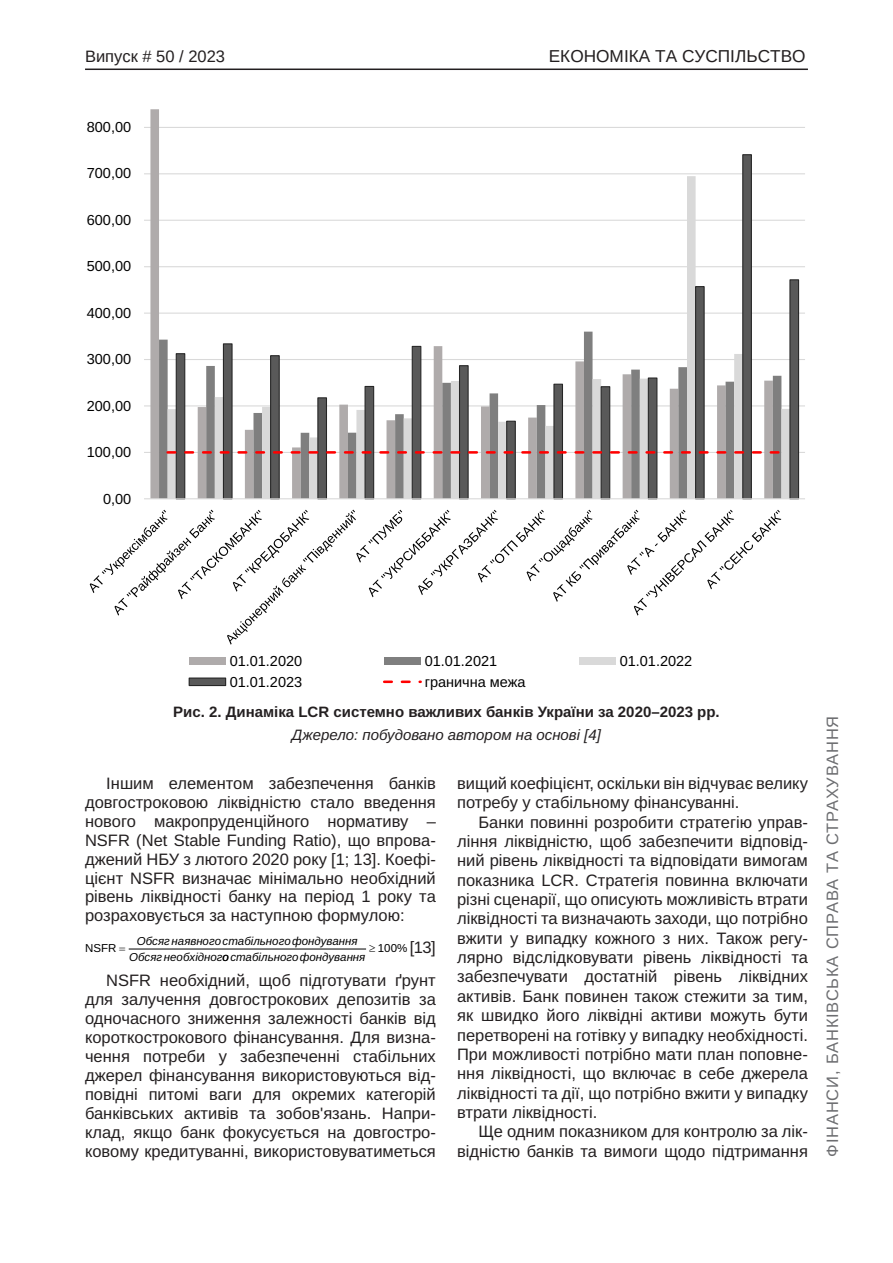
<style>
.page{position:relative;width:893px;height:1263px;background:#fff}
.page>*{position:absolute;margin:0;border:0;box-sizing:border-box;transform-origin:0 0}
.t1{font:17.25px "Arimo";color:#231f20}
.Текст_основной_G{font:16.5px/19.4px "Arimo";color:#231f20;text-align:justify}
.t2{font:16.5px "Arimo";letter-spacing:.05em;color:#6c6d70}
.t3{font:16.5px "Arimo";color:#231f20}
.Рисунок_N{font:700 15px "Arimo";color:#231f20}
.Джерело{font:italic 15px "Arimo";color:#231f20}
.t4{font:14.55px "Arimo Roman";color:#000}
.t5{font:italic 11.55px/16.4px "Arimo";color:#000;text-align:center}
.t6{font:11.55px "Arimo";letter-spacing:-.005em;color:#000}
</style>
<div class="page">
<hr style="left:85px;top:69px;width:723px;height:1px;background:#231f20">
<hr style="left:129px;top:949px;width:237px;height:1px;background:#000">
<hr style="left:144px;top:452px;width:661px;height:1px;background:#d9d9d9">
<hr style="left:144px;top:405px;width:661px;height:1px;background:#d9d9d9">
<hr style="left:144px;top:359px;width:661px;height:1px;background:#d9d9d9">
<hr style="left:144px;top:313px;width:661px;height:1px;background:#d9d9d9">
<hr style="left:144px;top:266px;width:661px;height:1px;background:#d9d9d9">
<hr style="left:144px;top:220px;width:661px;height:1px;background:#d9d9d9">
<hr style="left:144px;top:173px;width:661px;height:1px;background:#d9d9d9">
<hr style="left:144px;top:127px;width:661px;height:1px;background:#d9d9d9">
<svg style="left:150px;top:109px;width:25px;height:389px"></svg>
<svg style="left:175px;top:154px;width:625px;height:346px"></svg>
<hr style="left:144px;top:498px;width:661px;height:1px;background:#d9d9d9">
<svg style="left:168px;top:451px;width:613px;height:3px;background:#cf5c5c"></svg>
<svg style="left:90px;top:510px;width:691px;height:135px"></svg>
<div style="left:189px;top:657px;width:37px;height:8px;background:#afabab"></div>
<div style="left:384px;top:657px;width:37px;height:8px;background:#7f7f7f"></div>
<div style="left:579px;top:657px;width:37px;height:8px;background:#d9d9d9"></div>
<div style="left:189px;top:678px;width:37px;height:7px;background:#595959"></div>
<div style="left:189px;top:677px;width:37px;height:9px;border:1px solid #262626"></div>
<svg style="left:384px;top:680px;width:37px;height:3px"></svg>
<p class="t3" style="left:85px;top:47px;width:142px">Випуск # 50 / 2023</p>
<p class="t1" style="left:549px;top:47px;width:258px">ЕКОНОМІКА ТА СУСПІЛЬСТВО</p>
<p class="t4" style="left:87px;top:117px;width:46px">800,00</p>
<p class="t4" style="left:87px;top:163px;width:46px">700,00</p>
<p class="t4" style="left:87px;top:210px;width:46px">600,00</p>
<p class="t4" style="left:87px;top:256px;width:46px">500,00</p>
<p class="t4" style="left:87px;top:303px;width:46px">400,00</p>
<p class="t4" style="left:87px;top:349px;width:46px">300,00</p>
<p class="t4" style="left:87px;top:395px;width:46px">200,00</p>
<p class="t4" style="left:87px;top:442px;width:46px">100,00</p>
<p class="t4" style="left:103px;top:488px;width:30px">0,00</p>
<p class="t4" style="left:230px;top:650px;width:74px">01.01.2020</p>
<p class="t4" style="left:425px;top:650px;width:74px">01.01.2021</p>
<p class="t4" style="left:620px;top:650px;width:74px">01.01.2022</p>
<p class="t4" style="left:230px;top:671px;width:74px">01.01.2023</p>
<p class="t4" style="left:425px;top:671px;width:102px">гранична межа</p>
<p class="Рисунок_N" style="left:173px;top:701px;width:548px">Рис. 2. Динаміка LCR системно важливих банків України за 2020–2023 рр.</p>
<p class="Джерело" style="left:292px;top:724px;width:311px">Джерело: побудовано автором на основі [4]</p>
<p class="Текст_основной_G" style="left:85px;top:774px;width:352px;line-height:18.9px;text-indent:21px">Іншим елементом забезпечення банків довгостроковою ліквідністю стало введення нового макропруденційного нормативу – NSFR (Net Stable Funding Ratio), що впрова&shy;джений НБУ з лютого 2020 року [1; 13]. Коефі&shy;цієнт NSFR визначає мінімально необхідний рівень ліквідності банку на період 1 року та розраховується за наступною формулою:</p>
<p class="t6" style="left:85px;top:941px;width:33px">NSFR</p>
<p class="t5" style="left:129px;top:932px;width:238px">Обсягнаявногостабільногофондування<br>Обсягнеобхідногостабільногофондування</p>
<p class="t6" style="left:378px;top:941px;width:31px">100%</p>
<p class="Текст_основной_G" style="left:410px;top:938px;width:28px">[13]</p>
<p class="Текст_основной_G" style="left:85px;top:971px;width:352px;line-height:18.9px;text-indent:21px">NSFR необхідний, щоб підготувати ґрунт для залучення довгострокових депозитів за одночасного зниження залежності банків від короткострокового фінансування. Для визна&shy;чення потреби у забезпеченні стабільних джерел фінансування використовуються від&shy;повідні питомі ваги для окремих категорій банківських активів та зобов'язань. Напри&shy;клад, якщо банк фокусується на довгостро&shy;ковому кредитуванні, використовуватиметься</p>
<p class="Текст_основной_G" style="left:457px;top:774px;width:352px">вищий коефіцієнт, оскільки він відчуває велику потребу у стабільному фінансуванні.</p>
<p class="Текст_основной_G" style="left:457px;top:812px;width:352px;text-indent:21px">Банки повинні розробити стратегію управ&shy;ління ліквідністю, щоб забезпечити відповід&shy;ний рівень ліквідності та відповідати вимогам показника LCR. Стратегія повинна включати різні сценарії, що описують можливість втрати ліквідності та визначають заходи, що потрібно вжити у випадку кожного з них. Також регу&shy;лярно відслідковувати рівень ліквідності та забезпечувати достатній рівень ліквідних активів. Банк повинен також стежити за тим, як швидко його ліквідні активи можуть бути перетворені на готівку у випадку необхідності.<br>При можливості потрібно мати план поповне&shy;ння ліквідності, що включає в себе джерела ліквідності та дії, що потрібно вжити у випадку втрати ліквідності.</p>
<p class="Текст_основной_G" style="left:457px;top:1122px;width:352px;text-align:right">Ще одним показником для контролю за лік&shy;відністю банків та вимоги щодо підтримання</p>
<p class="t2" style="left:823px;top:1157px;width:442px;rotate:-90deg">ФІНАНСИ, БАНКІВСЬКА СПРАВА ТА СТРАХУВАННЯ</p>
</div>
